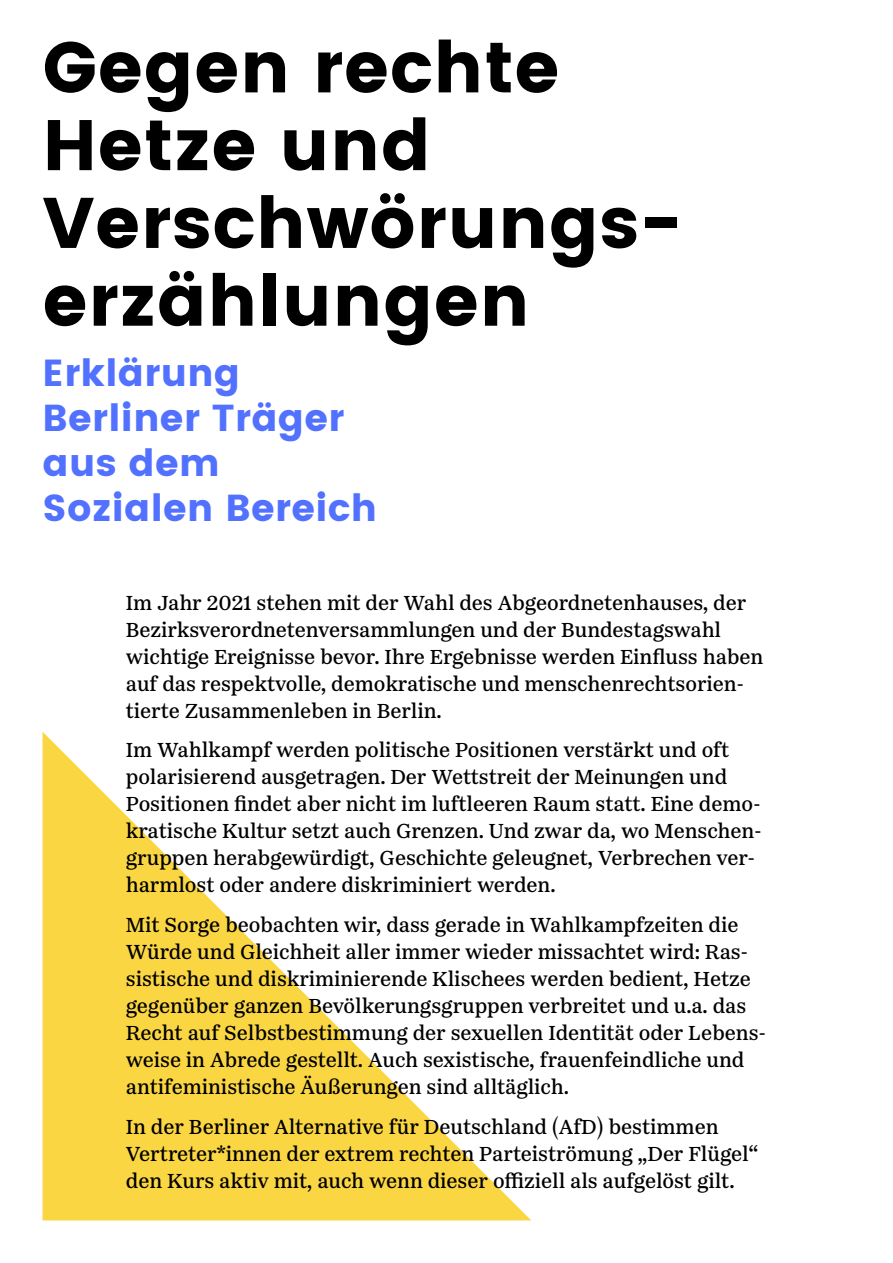
<style>
.page{position:relative;width:893px;height:1263px;background:#fff}
.page>*{position:absolute;margin:0;border:0;box-sizing:border-box;transform-origin:0 0}
.t1{font:71.4px "Poppins";letter-spacing:.01em;color:#000}
.t2{font:37.5px "Poppins";letter-spacing:.01em;color:#5271ff}
.t3{font:500 21px/27px "Passenger Serif";letter-spacing:-.005em;color:#000}
</style>
<div class="page">
<svg style="left:43px;top:732px;width:488px;height:488px"></svg>
<p class="t1" style="left:43px;top:26px;width:518px">Gegen rechte</p>
<p class="t1" style="left:43px;top:104px;width:390px">Hetze und</p>
<p class="t1" style="left:43px;top:182px;width:640px">Verschwörungs-</p>
<p class="t1" style="left:43px;top:259px;width:489px">erzählungen</p>
<p class="t2" style="left:43px;top:351px;width:199px">Erklärung</p>
<p class="t2" style="left:43px;top:396px;width:303px">Berliner Träger</p>
<p class="t2" style="left:43px;top:441px;width:179px">aus dem</p>
<p class="t2" style="left:43px;top:486px;width:336px">Sozialen Bereich</p>
<p class="t3" style="left:126px;top:589px;width:639px">Im Jahr 2021 stehen mit der Wahl des Abgeordnetenhauses, der Bezirksverordnetenversammlungen und der Bundestagswahl wichtige Ereignisse bevor. Ihre Ergebnisse werden Einfluss haben auf das respektvolle, demokratische und menschenrechtsorien&shy;tierte Zusammenleben in Berlin.</p>
<p class="t3" style="left:126px;top:737px;width:637px">Im Wahlkampf werden politische Positionen verstärkt und oft polarisierend ausgetragen. Der Wettstreit der Meinungen und Positionen findet aber nicht im luftleeren Raum statt. Eine demo&shy;kratische Kultur setzt auch Grenzen. Und zwar da, wo Menschen&shy;gruppen herabgewürdigt, Geschichte geleugnet, Verbrechen ver&shy;harmlost oder andere diskriminiert werden.</p>
<p class="t3" style="left:126px;top:911px;width:641px">Mit Sorge beobachten wir, dass gerade in Wahlkampfzeiten die Würde und Gleichheit aller immer wieder missachtet wird: Ras&shy;sistische und diskriminierende Klischees werden bedient, Hetze gegenüber ganzen Bevölkerungsgruppen verbreitet und u.a. das Recht auf Selbstbestimmung der sexuellen Identität oder Lebens&shy;weise in Abrede gestellt. Auch sexistische, frauenfeindliche und antifeministische Äußerungen sind alltäglich.</p>
<p class="t3" style="left:126px;top:1113px;width:634px">In der Berliner Alternative für Deutschland (AfD) bestimmen<br>Vertreter*innen der extrem rechten Parteiströmung „Der Flügel“ den Kurs aktiv mit, auch wenn dieser offiziell als aufgelöst gilt.</p>
</div>
